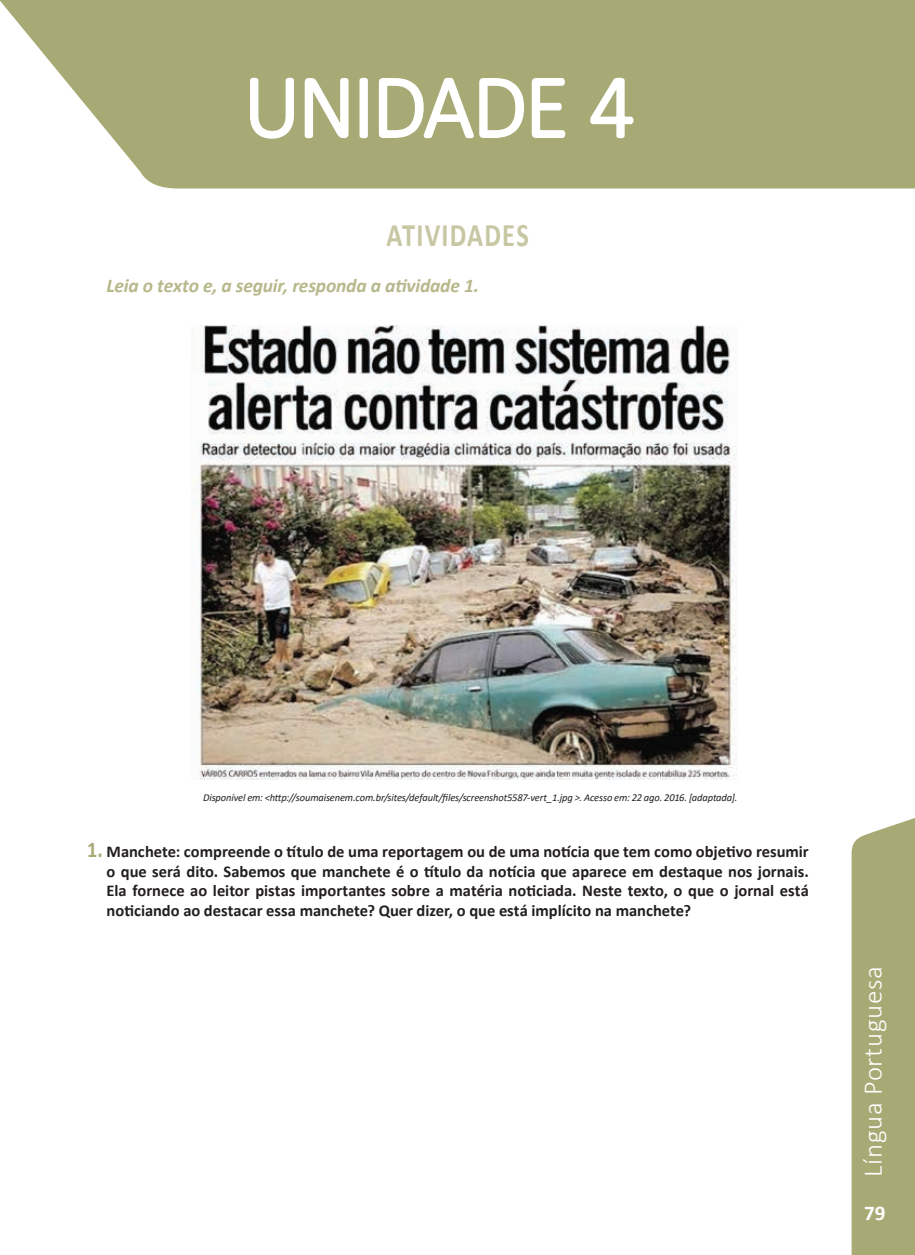
<style>
.page{position:relative;width:915px;height:1255px;background:#fff}
.page>*{position:absolute;margin:0;border:0;box-sizing:border-box;transform-origin:0 0}
.t1{font:300 90px "Calibri";letter-spacing:-.03em;color:#fff}
.t2{font:700 33px "Calibri";letter-spacing:.045em;color:#c7c7a4;scale:.8 1}
.t3{font:300 27px "Calibri";letter-spacing:.025em;color:#fff}
.t4{font:700 22.5px "Calibri";color:#a7aa74;scale:.9 1}
.t5{font:700 21px "Calibri";color:#fff}
.t6{font:italic 700 19.5px "Calibri";letter-spacing:-.01em;color:#b7b88b}
.t7{font:700 16.5px/19.5px "Calibri";color:#231f20;text-align:justify}
.t8{font:italic 10.5px "Calibri";letter-spacing:-.015em;color:#231f20}
</style>
<div class="page">
<svg style="left:0;top:0;width:914px;height:188px;background:#afb281"></svg>
<svg style="left:851px;top:818px;width:63px;height:436px;background:#abae7b"></svg>
<svg style="left:247px;top:76px;width:49px;height:65px"></svg>
<svg style="left:302px;top:73px;width:49px;height:68px"></svg>
<svg style="left:357px;top:76px;width:13px;height:64px"></svg>
<svg style="left:376px;top:68px;width:191px;height:73px"></svg>
<svg style="left:587px;top:76px;width:48px;height:64px"></svg>
<img style="left:191px;top:325px;width:546px;height:454px">
<h1 class="t1" style="left:243px;top:51px;width:393px">UNIDADE 4</h1>
<h2 class="t2" style="left:386px;top:212px;width:179px">ATIVIDADES</h2>
<p class="t6" style="left:106px;top:272px;width:374px">Leia o texto e, a seguir, responda a atividade 1.</p>
<p class="t8" style="left:203px;top:790px;width:535px">Disponível em: &lt;http://soumaisenem.com.br/sites/default/files/screenshot5587-vert_1.jpg &gt;. Acesso em: 22 ago. 2016. [adaptada].</p>
<h3 class="t4" style="left:87px;top:833px;width:19px">1.</h3>
<p class="t7" style="left:107px;top:841px;width:703px">Manchete: compreende o título de uma reportagem ou de uma notícia que tem como objetivo resumir o que será dito. Sabemos que manchete é o título da notícia que aparece em destaque nos jornais.<br>Ela fornece ao leitor pistas importantes sobre a matéria noticiada. Neste texto, o que o jornal está noticiando ao destacar essa manchete? Quer dizer, o que está implícito na manchete?</p>
<h3 class="t3" style="left:855px;top:1176px;width:212px;rotate:-90deg">Língua Portuguesa</h3>
<p class="t5" style="left:863px;top:1198px;width:23px">79</p>
</div>
